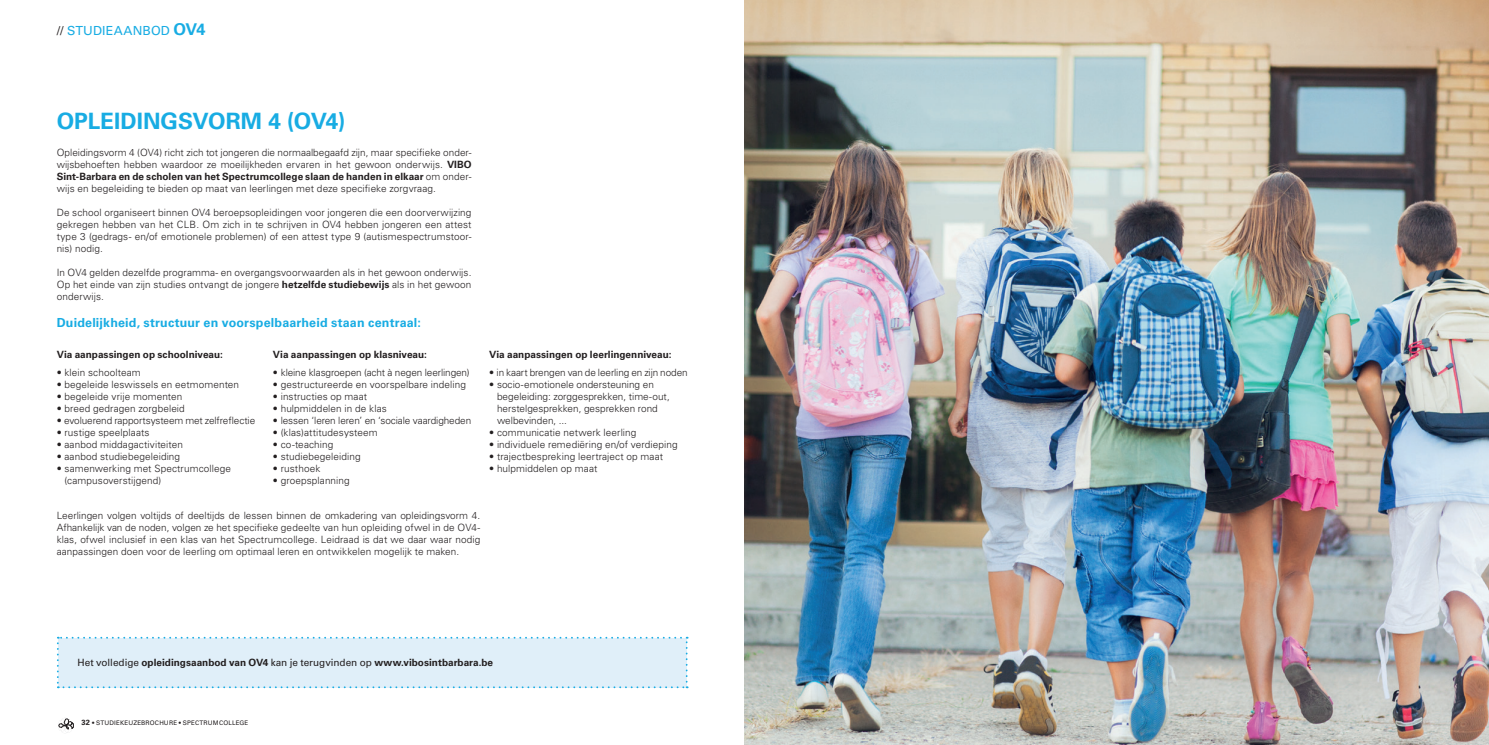
<style>
.page{position:relative;width:1489px;height:745px;background:#fff}
.page>*{position:absolute;margin:0;border:0;box-sizing:border-box;transform-origin:0 0}
.t1{font:700 22.5px "Univers LT Std";color:#18ace3}
.t2{font:700 12.5px "Univers LT Std";letter-spacing:.015em;color:#18ace3}
.t3{font:12.5px "Univers LT Std";letter-spacing:.01em;color:#18ace3}
.t4{font:300 10px/12px "Univers LT Std";letter-spacing:.01em;color:#231f20;text-align:justify}
.t5{font:700 10px "Univers LT Std";color:#231f20}
.t6{font:300 10px "Univers LT Std";letter-spacing:-.01em;color:#231f20}
.t7{font:6.25px "Univers LT Std";letter-spacing:.03em;color:#231f20}
.s1{color:#231f20}
.s2{font-weight:700;font-size:16.25px}
.s3{font-weight:700}
.s4{font-weight:400}
.s5{font-weight:700;font-size:7.5px}
</style>
<div class="page">
<svg style="left:58px;top:718px;width:16px;height:15px"></svg>
<div style="left:57px;top:636px;width:630px;height:51px;background:#e0eff9"></div>
<img style="left:744px;top:0;width:744px;height:744px">
<p class="t3" style="left:57px;top:23px;width:150px"><span class="s1">//</span> STUDIEAANBOD <span class="s2">OV4</span></p>
<h1 class="t1" style="left:57px;top:108px;width:290px">OPLEIDINGSVORM 4 (OV4)</h1>
<p class="t4" style="left:57px;top:146px;width:416px">Opleidingsvorm 4 (OV4) richt zich tot jongeren die normaalbegaafd zijn, maar specifieke onder&shy;wijsbehoeften hebben waardoor ze moeilijkheden ervaren in het gewoon onderwijs. <span class="s3">VIBO Sint-Barbara en de scholen van het Spectrumcollege slaan de handen in elkaar</span> om onder&shy;wijs en begeleiding te bieden op maat van leerlingen met deze specifieke zorgvraag.</p>
<p class="t4" style="left:57px;top:206px;width:416px">De school organiseert binnen OV4 beroepsopleidingen voor jongeren die een doorverwijzing gekregen hebben van het CLB. Om zich in te schrijven in OV4 hebben jongeren een attest type 3 (gedrags- en/of emotionele problemen) of een attest type 9 (autismespectrumstoor&shy;nis) nodig.</p>
<p class="t4" style="left:57px;top:266px;width:416px">In OV4 gelden dezelfde programma- en overgangsvoorwaarden als in het gewoon onderwijs.<br>Op het einde van zijn studies ontvangt de jongere <span class="s3">hetzelfde studiebewijs</span> als in het gewoon onderwijs.</p>
<p class="t2" style="left:57px;top:315px;width:365px">Duidelijkheid, structuur en voorspelbaarheid staan centraal:</p>
<p class="t5" style="left:57px;top:348px;width:168px">Via aanpassingen op schoolniveau:</p>
<p class="t4" style="left:57px;top:366px;width:85px">• klein schoolteam</p>
<p class="t4" style="left:57px;top:378px;width:184px">• begeleide leswissels en eetmomenten</p>
<p class="t4" style="left:57px;top:390px;width:127px">• begeleide vrije momenten</p>
<p class="t4" style="left:57px;top:402px;width:130px">• breed gedragen zorgbeleid</p>
<p class="t6" style="left:57px;top:414px;width:200px">• evoluerend rapportsysteem met zelfreflectie</p>
<p class="t4" style="left:57px;top:426px;width:94px">• rustige speelplaats</p>
<p class="t4" style="left:57px;top:438px;width:128px">• aanbod middagactiviteiten</p>
<p class="t4" style="left:57px;top:450px;width:125px">• aanbod studiebegeleiding</p>
<p class="t4" style="left:64px;top:462px;width:168px;text-indent:-8px">• samenwerking met Spectrumcollege (campusoverstijgend)</p>
<p class="t5" style="left:273px;top:348px;width:155px">Via aanpassingen op klasniveau:</p>
<p class="t6" style="left:273px;top:366px;width:198px">• kleine klasgroepen (acht à negen leerlingen)</p>
<p class="t4" style="left:273px;top:378px;width:194px">• gestructureerde en voorspelbare indeling</p>
<p class="t4" style="left:273px;top:390px;width:96px">• instructies op maat</p>
<p class="t4" style="left:273px;top:402px;width:115px">• hulpmiddelen in de klas</p>
<p class="t6" style="left:273px;top:414px;width:200px">• lessen ‘leren leren’ en ‘sociale vaardigheden</p>
<p class="t4" style="left:273px;top:426px;width:106px">• (klas)attitudesysteem</p>
<p class="t4" style="left:273px;top:438px;width:62px">• co-teaching</p>
<p class="t4" style="left:273px;top:450px;width:89px">• studiebegeleiding</p>
<p class="t4" style="left:273px;top:462px;width:49px">• rusthoek</p>
<p class="t4" style="left:273px;top:474px;width:78px">• groepsplanning</p>
<p class="t5" style="left:489px;top:348px;width:184px">Via aanpassingen op leerlingenniveau:</p>
<p class="t6" style="left:489px;top:366px;width:200px">• in kaart brengen van de leerling en zijn noden</p>
<p class="t4" style="left:497px;top:378px;width:174px;text-align:left;text-indent:-8px">• socio-emotionele ondersteuning en begeleiding: zorggesprekken, time-out, herstelgesprekken, gesprekken rond welbevinden, ...</p>
<p class="t4" style="left:489px;top:426px;width:149px">• communicatie netwerk leerling</p>
<p class="t4" style="left:489px;top:438px;width:190px">• individuele remediëring en/of verdieping</p>
<p class="t4" style="left:489px;top:450px;width:175px">• trajectbespreking leertraject op maat</p>
<p class="t4" style="left:489px;top:462px;width:110px">• hulpmiddelen op maat</p>
<p class="t4" style="left:57px;top:509px;width:425px">Leerlingen volgen voltijds of deeltijds de lessen binnen de omkadering van opleidingsvorm 4.<br>Afhankelijk van de noden, volgen ze het specifieke gedeelte van hun opleiding ofwel in de OV4- klas, ofwel inclusief in een klas van het Spectrumcollege. Leidraad is dat we daar waar nodig aanpassingen doen voor de leerling om optimaal leren en ontwikkelen mogelijk te maken.</p>
<p class="t5" style="left:78px;top:656px;width:417px"><span class="s4">Het volledige</span> opleidingsaanbod van OV4 <span class="s4">kan je terugvinden op</span> www.vibosintbarbara.be</p>
<p class="t7" style="left:81px;top:718px;width:168px"><span class="s5">32</span> • STUDIEKEUZEBROCHURE • SPECTRUMCOLLEGE</p>
</div>
